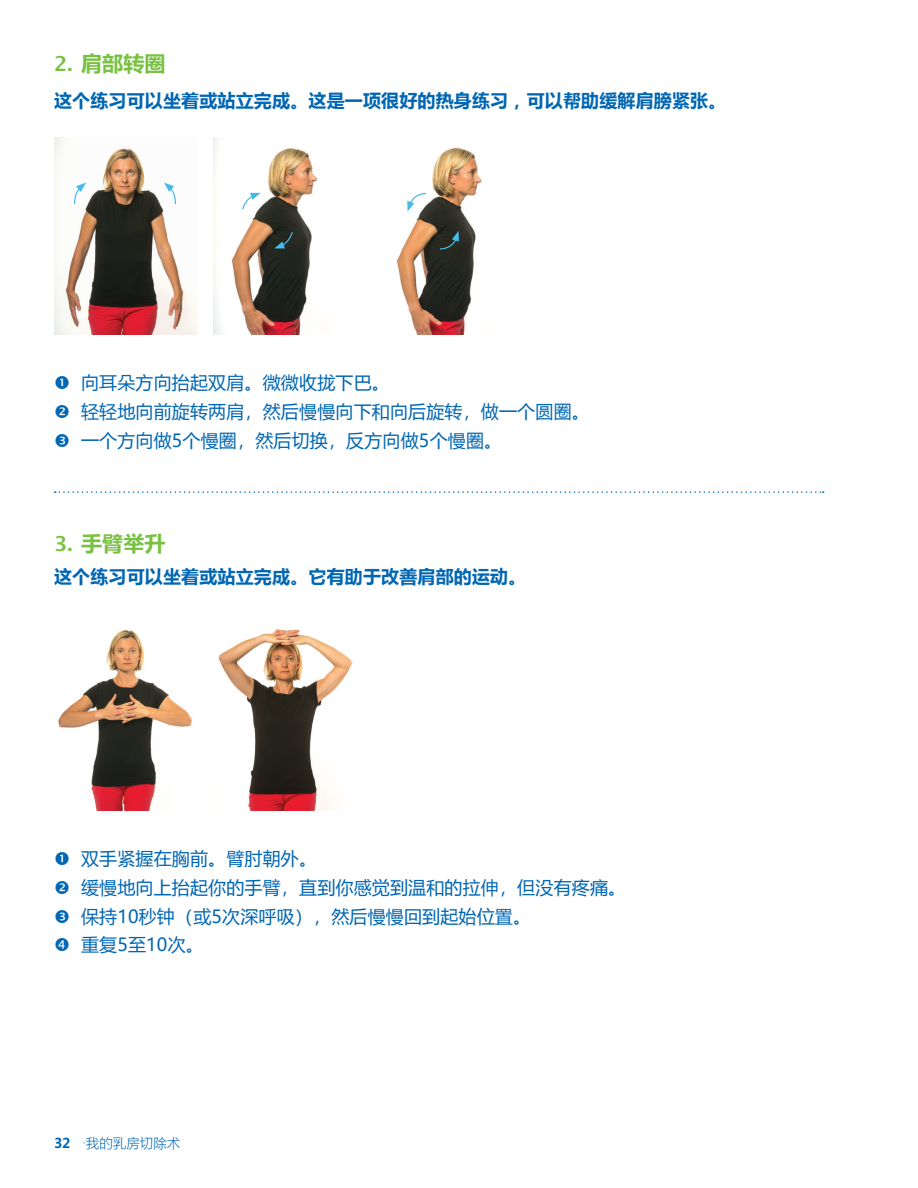
<style>
.page{position:relative;width:918px;height:1188px;background:#fff}
.page>*{position:absolute;margin:0;border:0;box-sizing:border-box;transform-origin:0 0}
.t1{font:700 21px "Microsoft Ya Hei";letter-spacing:.01em;color:#79c142}
.t2{font:18px/28.8px "Microsoft Ya Hei";letter-spacing:.01em;color:#0166b3}
.t3{font:700 18px "Microsoft Ya Hei";letter-spacing:.01em;color:#0166b3}
.t4{font:300 13.5px "Microsoft Ya Hei";color:#0166b3}
.s1{font-family:"Sim Sun";font-size:20.25px}
.s2{font-weight:700}
</style>
<div class="page">
<img style="left:214px;top:137px;width:104px;height:197px">
<img style="left:396px;top:147px;width:86px;height:187px">
<img style="left:54px;top:137px;width:143px;height:197px">
<svg style="left:73px;top:183px;width:13px;height:22px"></svg>
<svg style="left:164px;top:183px;width:13px;height:22px"></svg>
<svg style="left:241px;top:193px;width:20px;height:18px"></svg>
<svg style="left:274px;top:231px;width:20px;height:17px"></svg>
<svg style="left:407px;top:192px;width:20px;height:20px"></svg>
<svg style="left:439px;top:231px;width:20px;height:19px"></svg>
<img style="left:218px;top:628px;width:135px;height:182px">
<img style="left:58px;top:629px;width:134px;height:181px">
<svg style="left:55px;top:491px;width:769px;height:2px"></svg>
<p class="t1" style="left:54px;top:49px;width:113px"><span class="s1">2.</span> 肩部转圈</p>
<p class="t3" style="left:54px;top:88px;width:674px">这个练习可以坐着或站立完成。这是一项很好的热身练习，可以帮助缓解肩膀紧张。</p>
<p class="t2" style="left:81px;top:368px;width:510px">向耳朵方向抬起双肩。微微收拢下巴。<br>轻轻地向前旋转两肩，然后慢慢向下和向后旋转，做一个圆圈。一个方向做5个慢圈，然后切换，反方向做5个慢圈。</p>
<p class="t1" style="left:54px;top:529px;width:113px"><span class="s1">3.</span> 手臂举升</p>
<p class="t3" style="left:54px;top:564px;width:474px">这个练习可以坐着或站立完成。它有助于改善肩部的运动。</p>
<p class="t2" style="left:81px;top:844px;width:547px">双手紧握在胸前。臂肘朝外。<br>缓慢地向上抬起你的手臂，直到你感觉到温和的拉伸，但没有疼痛。保持10秒钟（或5次深呼吸），然后慢慢回到起始位置。<br>重复5至10次。</p>
<p class="t4" style="left:54px;top:1134px;width:128px"><span class="s2">32</span> ·我的乳房切除术</p>
</div>
